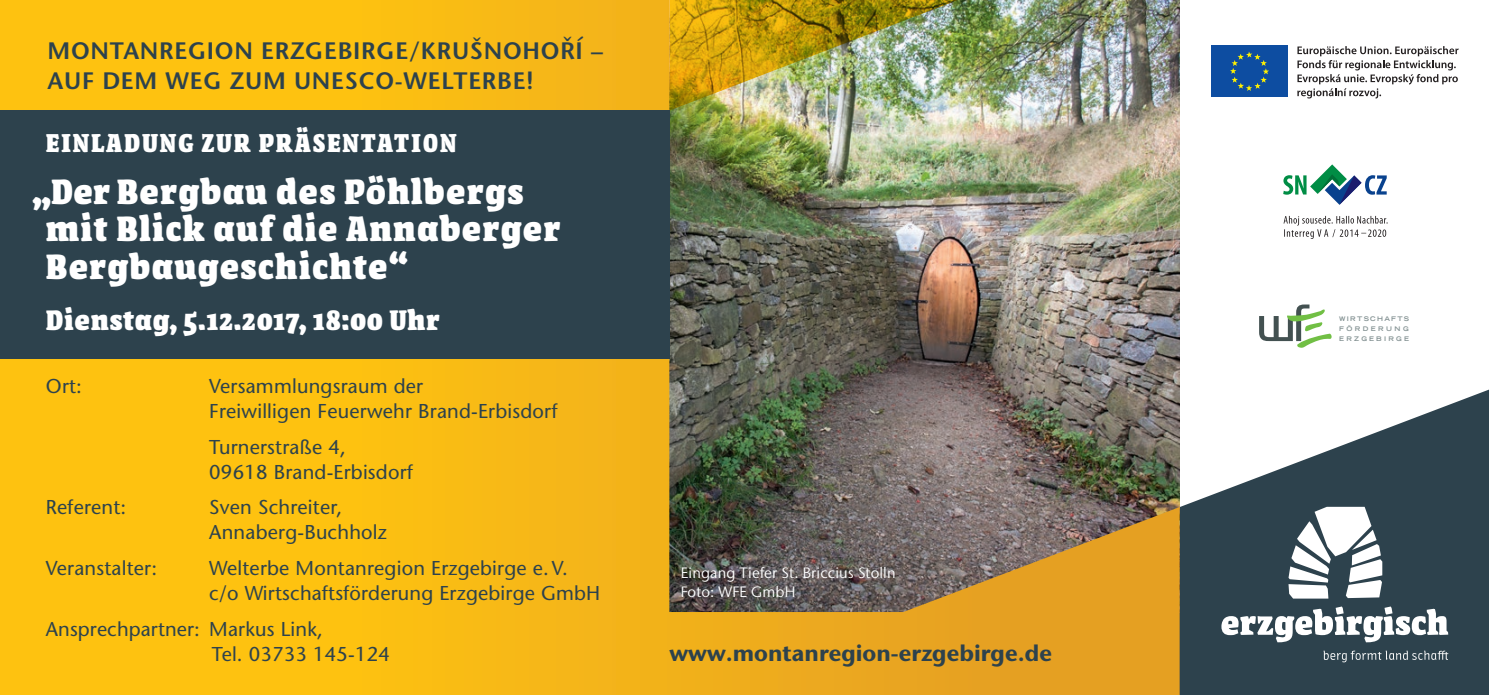
<style>
.page{position:relative;width:1489px;height:695px;background:#fff}
.page>*{position:absolute;margin:0;border:0;box-sizing:border-box;transform-origin:0 0}
.t1{font:800 37.5px/37.5px "Amman Serif Pro";letter-spacing:.03em;color:#fff}
.t2{font:800 30px "Amman Serif Pro";letter-spacing:.02em;color:#fff}
.t3{font:800 27.5px "Amman Serif Pro";letter-spacing:.06em;color:#fff}
.t4{font:600 23.75px/30px "Stone Sans";letter-spacing:.03em;color:#2d424d}
.t5{font:700 22.5px "Stone Sans IIITC Pro";color:#2d424d}
.t6{font:20px/35.8px "Stone Sans";letter-spacing:.01em;color:#2d424d}
.t7{font:15px/18.8px "Stone Sans IIITC Pro";letter-spacing:.01em;color:#fff}
.t8{font:700 expanded 6.25px/10.2px "Trade Gothic LH";letter-spacing:.35em;color:#849293}
.t9{font:700 expanded 6.25px "Trade Gothic LH";letter-spacing:.2em;color:#849293}
.s1{font-family:"Stone Sans IIITC Pro"}
</style>
<div class="page">
<svg style="left:1179px;top:389px;width:309px;height:305px;fill:#2d424d"></svg>
<svg style="left:1336px;top:46px;width:122px;height:52px"></svg>
<svg style="left:1288px;top:506px;width:94px;height:92px"></svg>
<svg style="left:1221px;top:606px;width:226px;height:36px"></svg>
<svg style="left:1323px;top:650px;width:125px;height:12px"></svg>
<img style="left:0;top:0;width:1179px;height:694px">
<img style="left:669px;top:0;width:667px;height:111px">
<div style="left:0;top:111px;width:669px;height:248px;background:#2d424d"></div>
<svg style="left:1283px;top:216px;width:104px;height:23px"></svg>
<svg style="left:1283px;top:164px;width:103px;height:41px"></svg>
<svg style="left:1259px;top:304px;width:73px;height:44px"></svg>
<p class="t4" style="left:48px;top:35px;width:557px">MONTANREGION ERZGEBIRGE/KRUŠNOHO<span class="s1">Ř</span>Í –<br>AUF DEM WEG ZUM UNESCO-WELTERBE!</p>
<h3 class="t3" style="left:46px;top:125px;width:412px">EINLADUNG ZUR PRÄSENTATION</h3>
<h1 class="t1" style="left:46px;top:175px;width:516px;text-indent:-14px">„DerBergbau des Pöhlbergs mit Blick auf die Annaberger<br>Bergbaugeschichte”</h1>
<h2 class="t2" style="left:46px;top:300px;width:396px">Dienstag, 5.12.2017, 18:00 Uhr</h2>
<p class="t6" style="left:46px;top:368px;width:38px">Ort:</p>
<p class="t6" style="left:46px;top:489px;width:82px">Referent:</p>
<p class="t6" style="left:46px;top:550px;width:113px">Veranstalter:</p>
<p class="t6" style="left:46px;top:611px;width:155px">Ansprechpartner:</p>
<p class="t6" style="left:209px;top:368px;width:215px">Versammlungsraum der</p>
<p class="t6" style="left:209px;top:393px;width:350px">Freiwilligen Feuerwehr Brand-Erbisdorf<br>Turnerstraße 4,</p>
<p class="t6" style="left:209px;top:454px;width:205px">09618 Brand-Erbisdorf<br>Sven Schreiter,</p>
<p class="t6" style="left:209px;top:514px;width:360px">Annaberg-Buchholz<br>Welterbe Montanregion Erzgebirge .V.e</p>
<p class="t6" style="left:209px;top:575px;width:392px">o/c Wirtschaftsförderung Erzgebirge GmbH<br>Markus Link,</p>
<p class="t6" style="left:212px;top:636px;width:180px">Tel. 03733 145-124</p>
<p class="t7" style="left:680px;top:563px;width:216px">Eingang Tiefer St. Briccius Stolln<br>Foto: WFE GmbH</p>
<p class="t5" style="left:669px;top:638px;width:384px">www.montanregion-erzgebirge.de</p>
<p class="t9" style="left:1339px;top:314px;width:71px">WIRTSCHAFTS</p>
<p class="t8" style="left:1339px;top:323px;width:71px">FÖRDERUNG<br>ERZGEBIRGE</p>
</div>
